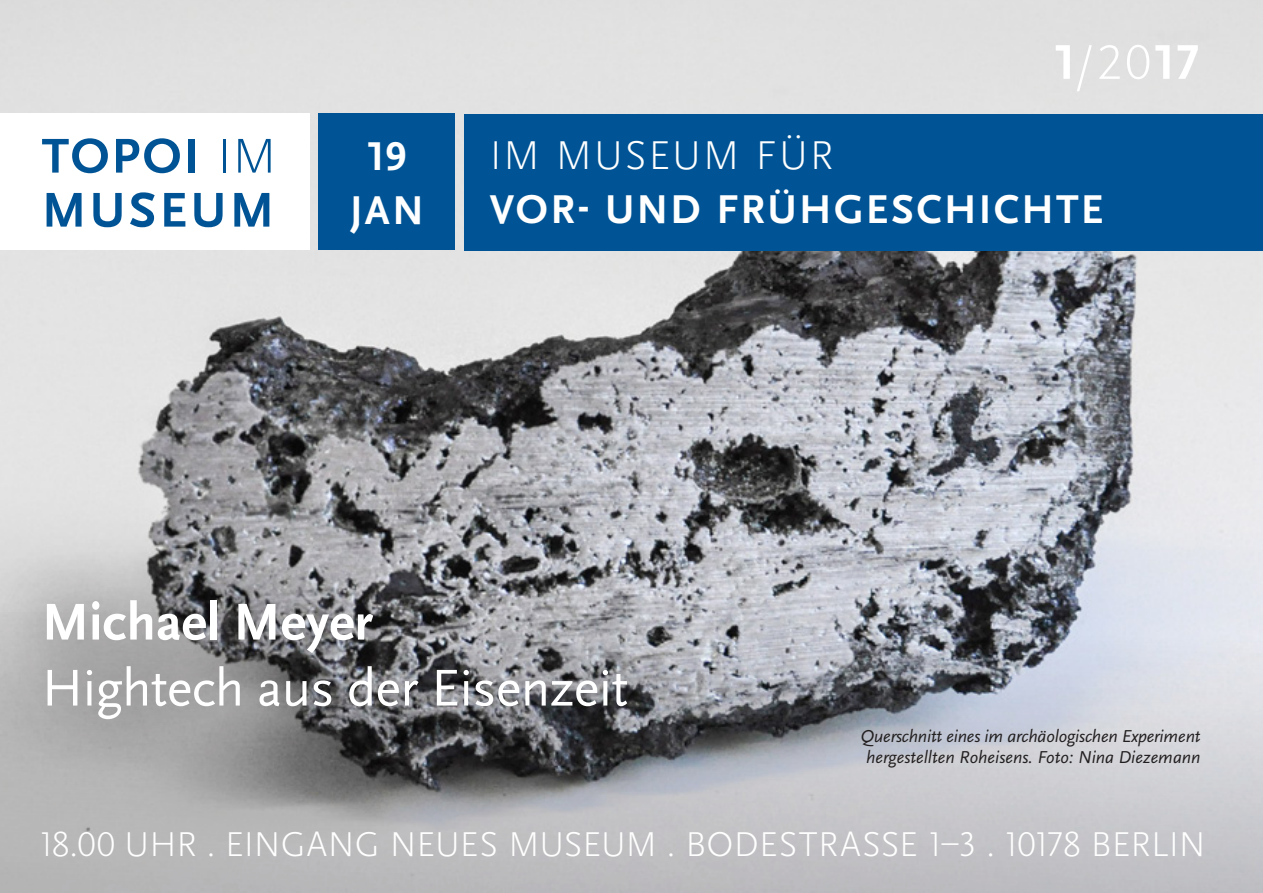
<style>
.page{position:relative;width:1263px;height:893px;background:#fff}
.page>*{position:absolute;margin:0;border:0;box-sizing:border-box;transform-origin:0 0}
.t1{font:54px "Scala Sans OT";letter-spacing:-.01em;color:#fff}
.t2{font:700 54px "Scala Sans OT";color:#fff}
.t3{font:700 51px/54px "Scala Sans OT";letter-spacing:.06em;color:#005495}
.t4{font:700 51px "Scala Sans OT";color:#fff}
.t5{font:700 42px/54px "Scala Sans OT";letter-spacing:.05em;color:#fff;text-align:center}
.t6{font:300 42px "Scala Sans OT";letter-spacing:.045em;color:#fff}
.t7{font:300 36px "Scala Sans OT";letter-spacing:.005em;color:#fff}
.t8{font:italic 18px/21px "Scala Sans OT";letter-spacing:-.01em;color:#231f20;text-align:center}
.s1{font-weight:300}
</style>
<div class="page">
<img style="left:0;top:0;width:1263px;height:612px">
<div style="left:0;top:114px;width:309px;height:136px;background:#fff"></div>
<div style="left:319px;top:113px;width:136px;height:136px;background:#005495"></div>
<div style="left:465px;top:114px;width:798px;height:136px;background:#005495"></div>
<svg style="left:0;top:612px;width:1263px;height:281px;background:#b6b7bc"></svg>
<div style="left:0;top:528px;width:697px;height:262px;background:#231f20;opacity:.3"></div>
<h2 class="t3" style="left:42px;top:130px;width:236px">TOPOI <span class="s1">IM<br></span>MUSEUM</h2>
<h3 class="t5" style="left:350px;top:130px;width:75px">19<br>JAN</h3>
<h2 class="t4" style="left:1054px;top:34px;width:145px">1<span class="s1">/20</span>17</h2>
<h3 class="t6" style="left:490px;top:133px;width:346px">IM MUSEUM FÜR</h3>
<h3 class="t5" style="left:490px;top:183px;width:615px">VOR- UND FRÜHGESCHICHTE</h3>
<h1 class="t2" style="left:42px;top:592px;width:333px">Michael Meyer</h1>
<h1 class="t1" style="left:42px;top:659px;width:588px">Hightech aus der Eisenzeit</h1>
<p class="t8" style="left:860px;top:726px;width:341px">Querschnitt eines im archäologischen Experiment hergestellten Roheisens. Foto: Nina Diezemann</p>
<h3 class="t7" style="left:40px;top:825px;width:1167px">18.00 UHR . EINGANG NEUES MUSEUM . BODESTRASSE 1–3 . 10178 BERLIN</h3>
</div>
